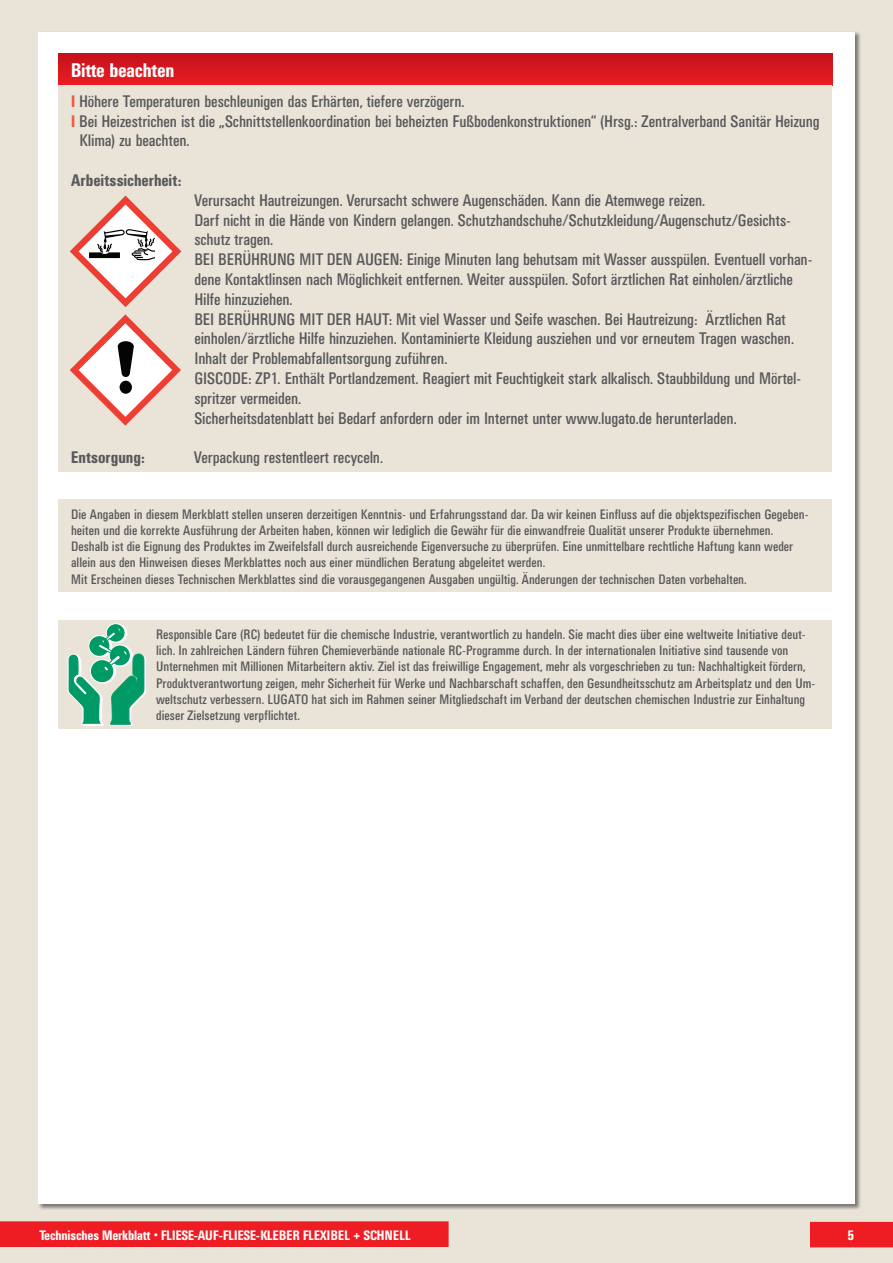
<style>
.page{position:relative;width:893px;height:1263px;background:#e9e3d8}
.page>*{position:absolute;margin:0;border:0;box-sizing:border-box;transform-origin:0 0}
.t1{font:500 condensed 19.5px "UN11";color:#fff}
.t2{font:condensed 16.5px/19.8px "UN11";color:#57585a}
.t3{font:500 condensed 16.5px "UN11";letter-spacing:.01em;color:#57585a}
.t4{font:condensed 13.5px/16.2px "UN11";letter-spacing:.01em;color:#57585a}
.t5{font:500 condensed 13.5px "UN11";color:#fff}
.s1{font-weight:500;color:#f0593e}
</style>
<div class="page">
<div style="left:38px;top:32px;width:817px;height:1171px;background:#fff"></div>
<div style="left:810px;top:1222px;width:83px;height:25px;background:#ee1d23"></div>
<div style="left:0;top:1221px;width:449px;height:26px;background:#ee1d23"></div>
<div style="left:58px;top:499px;width:774px;height:93px;background:#e9e3d8"></div>
<div style="left:58px;top:620px;width:774px;height:109px;background:#e9e3d8"></div>
<div style="left:108px;top:624px;width:19px;height:18px;background:#fff;border-radius:50%"></div>
<div style="left:108px;top:624px;width:19px;height:18px;border:1px solid #fff;border-radius:50%"></div>
<svg style="left:106px;top:624px;width:19px;height:18px"></svg>
<div style="left:106px;top:623px;width:19px;height:19px;border:1px solid #fff;border-radius:50%"></div>
<svg style="left:68px;top:628px;width:78px;height:97px"></svg>
<div style="left:58px;top:53px;width:774px;height:32px;background:linear-gradient(to bottom,#c2121a,#ea1c22)"></div>
<div style="left:58px;top:85px;width:774px;height:387px;background:#e9e3d8"></div>
<svg style="left:70px;top:314px;width:111px;height:112px"></svg>
<svg style="left:70px;top:196px;width:111px;height:111px"></svg>
<h1 class="t1" style="left:71px;top:59px;width:104px">Bitte beachten</h1>
<p class="t2" style="left:71px;top:91px;width:395px"><span class="s1">I</span> Höhere Temperaturen beschleunigen das Erhärten, tiefere verzögern.</p>
<p class="t2" style="left:71px;top:111px;width:750px"><span class="s1">I</span> Bei Heizestrichen ist die „Schnittstellenkoordination bei beheizten Fußbodenkonstruktionen“ (Hrsg.: Zentralverband Sanitär Heizung</p>
<p class="t2" style="left:79px;top:131px;width:112px">Klima) zu beachten.</p>
<p class="t3" style="left:71px;top:171px;width:112px">Arbeitssicherheit:</p>
<p class="t2" style="left:194px;top:190px;width:619px">Verursacht Hautreizungen. Verursacht schwere Augenschäden. Kann die Atemwege reizen.<br>Darf nicht in die Hände von Kindern gelangen. Schutzhandschuhe/Schutzkleidung/Augenschutz/Gesichts&shy;schutz tragen.<br>BEI BERÜHRUNG MIT DEN AUGEN: Einige Minuten lang behutsam mit Wasser ausspülen. Eventuell vorhan&shy;dene Kontaktlinsen nach Möglichkeit entfernen. Weiter ausspülen. Sofort ärztlichen Rat einholen/ärztliche Hilfe hinzuziehen.<br>BEI BERÜHRUNG MIT DER HAUT: Mit viel Wasser und Seife waschen. Bei Hautreizung: Ärztlichen Rat einholen/ärztliche Hilfe hinzuziehen. Kontaminierte Kleidung ausziehen und vor erneutem Tragen waschen.<br>Inhalt der Problemabfallentsorgung zuführen.<br>GISCODE: ZP1. Enthält Portlandzement. Reagiert mit Feuchtigkeit stark alkalisch. Staubbildung und Mörtel&shy;spritzer vermeiden.<br>Sicherheitsdatenblatt bei Bedarf anfordern oder im Internet unter www.lugato.de herunterladen.</p>
<p class="t3" style="left:71px;top:448px;width:75px">Entsorgung:</p>
<p class="t2" style="left:194px;top:447px;width:190px">Verpackung restentleert recyceln.</p>
<p class="t4" style="left:71px;top:506px;width:739px">Die Angaben in diesem Merkblatt stellen unseren derzeitigen Kenntnis- und Erfahrungsstand dar. Da wir keinen Einfluss auf die objektspezifischen Gegeben&shy;heiten und die korrekte Ausführung der Arbeiten haben, können wir lediglich die Gewähr für die einwandfreie Qualität unserer Produkte übernehmen.<br>Deshalb ist die Eignung des Produktes im Zweifelsfall durch ausreichende Eigenversuche zu überprüfen. Eine unmittelbare rechtliche Haftung kann weder allein aus den Hinweisen dieses Merkblattes noch aus einer mündlichen Beratung abgeleitet werden.<br>Mit Erscheinen dieses Technischen Merkblattes sind die vorausgegangenen Ausgaben ungültig. Änderungen der technischen Daten vorbehalten.</p>
<p class="t4" style="left:156px;top:626px;width:660px">Responsible Care (RC) bedeutet für die chemische Industrie, verantwortlich zu handeln. Sie macht dies über eine weltweite Initiative deut&shy;lich. In zahlreichen Ländern führen Chemieverbände nationale RC-Programme durch. In der internationalen Initiative sind tausende von Unternehmen mit Millionen Mitarbeitern aktiv. Ziel ist das freiwillige Engagement, mehr als vorgeschrieben zu tun: Nachhaltigkeit fördern, Produktverantwortung zeigen, mehr Sicherheit für Werke und Nachbarschaft schaffen, den Gesundheitsschutz am Arbeitsplatz und den Um&shy;weltschutz verbessern. LUGATO hat sich im Rahmen seiner Mitgliedschaft im Verband der deutschen chemischen Industrie zur Einhaltung dieser Zielsetzung verpflichtet.</p>
<p class="t5" style="left:39px;top:1227px;width:373px">Technisches Merkblatt <sup>•</sup> FLIESE-AUF-FLIESE-KLEBER FLEXIBEL + SCHNELL</p>
<p class="t5" style="left:847px;top:1227px;width:8px">5</p>
</div>
